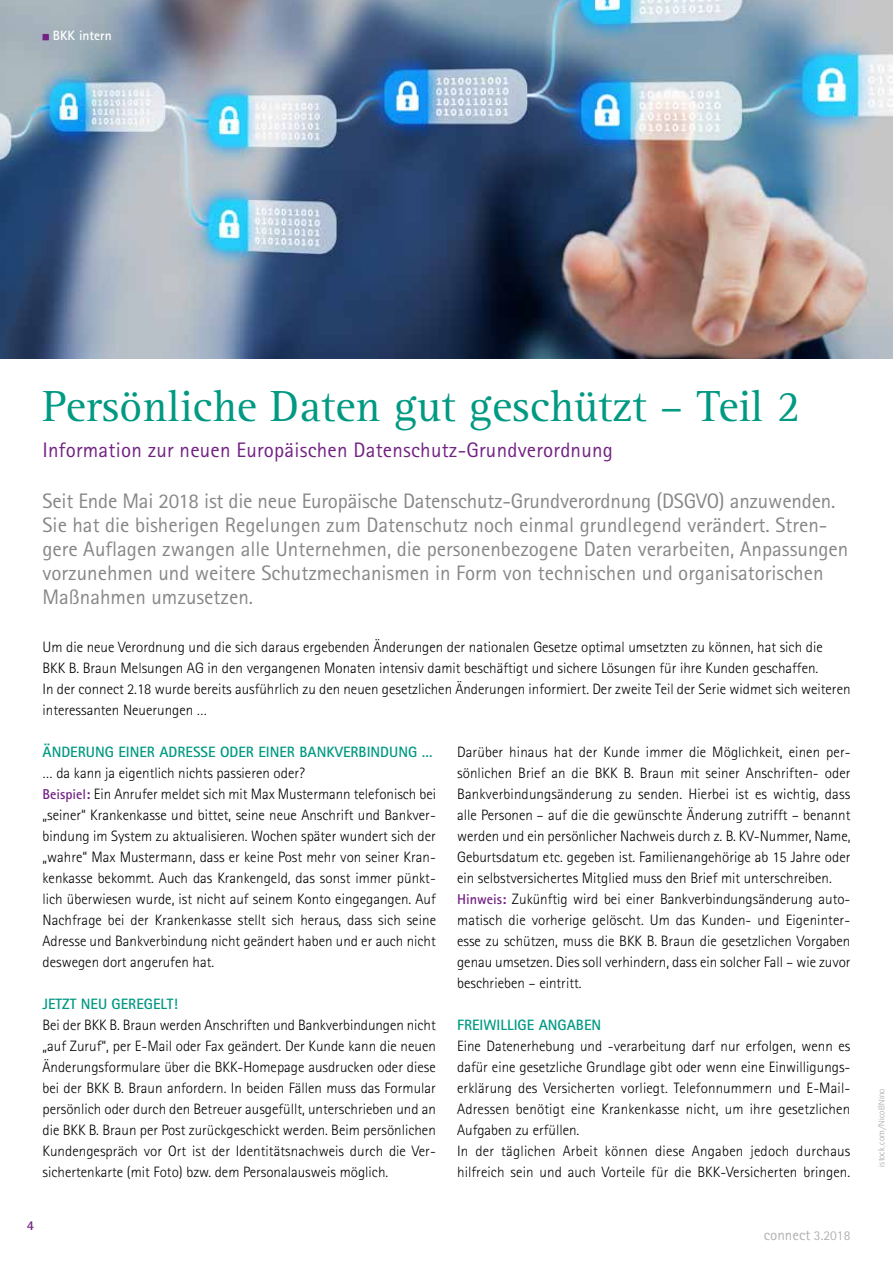
<style>
.page{position:relative;width:893px;height:1263px;background:#fff}
.page>*{position:absolute;margin:0;border:0;box-sizing:border-box;transform-origin:0 0}
.t1{font:45px "Agfa Rotis Serif";color:#009982}
.t2{font:21px/24px "Agfa Rotis Sans Serif";color:#878787}
.t3{font:21px "Rotis Sans Serif";letter-spacing:.01em;color:#722283}
.t4{font:300 15px/21px "Agfa Rotis Sans Serif";color:#000}
.t5{font:700 15px "Rotis Sans Serif";color:#009982}
.t6{font:15px "Agfa Rotis Sans Serif";color:#b3b2b2}
.t7{font:700 13.5px "Agfa Rotis Sans Serif";color:#fff}
.t8{font:700 13.5px "Rotis Sans Serif";color:#722283}
.t9{font:300 8.25px "Dax";letter-spacing:.02em;color:#878787}
.s1{font-family:"Rotis Sans Serif";font-weight:700;font-size:14.25px;color:#722283}
.s2{font-size:13.5px}
</style>
<div class="page">
<img style="left:0;top:0;width:893px;height:358px">
<svg style="left:43px;top:34px;width:6px;height:6px"></svg>
<p class="t7" style="left:53px;top:27px;width:61px">BKK intern</p>
<h1 class="t1" style="left:43px;top:381px;width:759px">Persönliche Daten gut geschützt – Teil 2</h1>
<h2 class="t3" style="left:43px;top:437px;width:572px">Information zur neuen Europäischen Datenschutz-Grundverordnung</h2>
<p class="t2" style="left:43px;top:489px;width:807px">Seit Ende Mai 2018 ist die neue Europäische Datenschutz-Grundverordnung (DSGVO) anzuwenden.<br>Sie hat die bisherigen Regelungen zum Datenschutz noch einmal grundlegend verändert. Stren&shy;gere Auflagen zwangen alle Unternehmen, die personenbezogene Daten verarbeiten, Anpassungen vorzunehmen und weitere Schutzmechanismen in Form von technischen und organisatorischen Maßnahmen umzusetzen.</p>
<p class="t4" style="left:43px;top:636px;width:809px">Um die neue Verordnung und die sich daraus ergebenden Änderungen der nationalen Gesetze optimal umsetzten zu können, hat sich die<br>BKK B. Braun Melsungen AG in den vergangenen Monaten intensiv damit beschäftigt und sichere Lösungen für ihre Kunden geschaffen.<br>In der connect 2.18 wurde bereits ausführlich zu den neuen gesetzlichen Änderungen informiert. Der zweite Teil der Serie widmet sich weiteren interessanten Neuerungen …</p>
<p class="t5" style="left:43px;top:742px;width:391px">ÄNDERUNG EINER ADRESSE ODER EINER BANKVERBINDUNG …</p>
<p class="t4" style="left:43px;top:762px;width:395px">… da kann ja eigentlich nichts passieren oder?<br><span class="s1">Beispiel:</span> Ein Anrufer meldet sich mit Max Mustermann telefonisch bei „seiner“ Krankenkasse und bittet, seine neue Anschrift und Bankver&shy;bindung im System zu aktualisieren. Wochen später wundert sich der „wahre“ Max Mustermann, dass er keine Post mehr von seiner Kran&shy;kenkasse bekommt. Auch das Krankengeld, das sonst immer pünkt&shy;lich überwiesen wurde, ist nicht auf seinem Konto eingegangen. Auf Nachfrage bei der Krankenkasse stellt sich heraus, dass sich seine Adresse und Bankverbindung nicht geändert haben und er auch nicht deswegen dort angerufen hat.</p>
<p class="t5" style="left:43px;top:994px;width:137px">JETZT NEU GEREGELT!</p>
<p class="t4" style="left:43px;top:1014px;width:395px;text-align:justify">Bei der BKK B. Braun werden Anschriften und Bankverbindungen nicht „auf Zuruf“, per E-Mail oder Fax geändert. Der Kunde kann die neuen Änderungsformulare über die BKK-Homepage ausdrucken oder diese bei der BKK B. Braun anfordern. In beiden Fällen muss das Formular persönlich oder durch den Betreuer ausgefüllt, unterschrieben und an die BKK B. Braun per Post zurückgeschickt werden. Beim persönlichen Kundengespräch vor Ort ist der Identitätsnachweis durch die Ver&shy;sichertenkarte (mit Foto) bzw. dem Personalausweis möglich.</p>
<p class="t4" style="left:457px;top:741px;width:395px">Darüber hinaus hat der Kunde immer die Möglichkeit, einen per&shy;sönlichen Brief an die BKK B. Braun mit seiner Anschriften- oder Bankverbindungsänderung zu senden. Hierbei ist es wichtig, dass alle Personen – auf die die gewünschte Änderung zutrifft – benannt werden und ein persönlicher Nachweis durch z. B. KV-Nummer, Name, Geburtsdatum etc. gegeben ist. Familienangehörige ab 15 Jahre oder ein selbstversichertes Mitglied muss den Brief mit unterschreiben.<br><span class="s1">Hinweis:</span> Zukünftig wird bei einer Bankverbindungsänderung auto&shy;matisch die vorherige gelöscht. Um das Kunden- und Eigeninter&shy;esse zu schützen, muss die BKK B. Braun die gesetzlichen Vorgaben genau umsetzen. Dies soll verhindern, dass ein solcher Fall – wie zuvor beschrieben – eintritt.</p>
<p class="t5" style="left:457px;top:1015px;width:146px">FREIWILLIGE ANGABEN</p>
<p class="t4" style="left:457px;top:1035px;width:395px">Eine Datenerhebung und -verarbeitung darf nur erfolgen, wenn es dafür eine gesetzliche Grundlage gibt oder wenn eine Einwilligungs&shy;erklärung des Versicherten vorliegt. Telefonnummern und E-Mail-Adressen benötigt eine Krankenkasse nicht, um ihre gesetzlichen Aufgaben zu erfüllen.<br>In der täglichen Arbeit können diese Angaben jedoch durchaus hilfreich sein und auch Vorteile für die BKK-Versicherten bringen.</p>
<p class="t8" style="left:27px;top:1216px;width:9px">4</p>
<p class="t6" style="left:764px;top:1226px;width:88px">connect <span class="s2">3.2018</span></p>
<p class="t9" style="left:877px;top:1167px;width:79px;rotate:-90deg">istock.com/NicoElNino</p>
</div>
